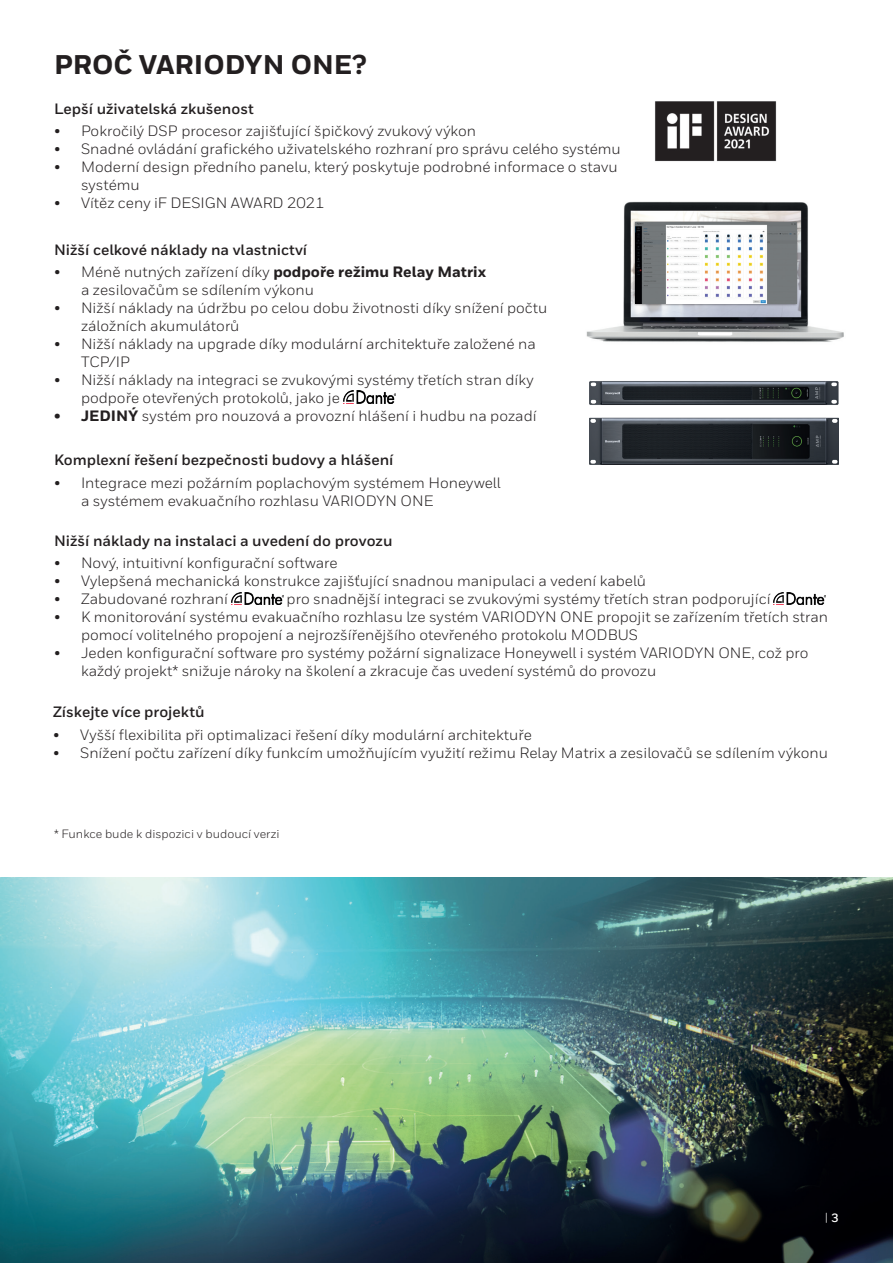
<style>
.page{position:relative;width:893px;height:1263px;background:#fff}
.page>*{position:absolute;margin:0;border:0;box-sizing:border-box;transform-origin:0 0}
._11_Inside__Pull_Out{font:800 27px "Honeywell Sans";color:#231f20}
.t1{font:15px/18px "Honeywell Sans";color:#231f20}
.blue_headers{font:700 15px "Honeywell Sans";color:#231f20}
.Small_Print{font:12px "Honeywell Sans";color:#231f20}
.MASTER__Header_Foote{font:12px "Honeywell Sans";color:#fff}
.s1{font-weight:800}
.s2{font-weight:700}
</style>
<div class="page">
<img style="left:343px;top:391px;width:52px;height:12px">
<img style="left:231px;top:592px;width:52px;height:12px">
<img style="left:774px;top:592px;width:52px;height:12px">
<img style="left:0;top:877px;width:893px;height:386px">
<img style="left:589px;top:418px;width:250px;height:46px">
<img style="left:589px;top:381px;width:250px;height:24px">
<img style="left:586px;top:201px;width:258px;height:141px">
<div style="left:633px;top:221px;width:166px;height:85px;background:#231f20;opacity:.75"></div>
<img style="left:635px;top:223px;width:161px;height:81px">
<img style="left:655px;top:101px;width:122px;height:61px">
<p class="_11_Inside__Pull_Out" style="left:54px;top:49px;width:314px">PROČ VARIODYN ONE?</p>
<p class="blue_headers" style="left:54px;top:100px;width:201px">Lepší uživatelská zkušenost</p>
<p class="t1" style="left:54px;top:122px;width:424px">• Pokročilý DSP procesor zajišťující špičkový zvukový výkon</p>
<p class="t1" style="left:54px;top:140px;width:568px">• Snadné ovládání grafického uživatelského rozhraní pro správu celého systému</p>
<p class="t1" style="left:81px;top:158px;width:538px;text-indent:-27px">• Moderní design předního panelu, který poskytuje podrobné informace o stavu systému</p>
<p class="t1" style="left:54px;top:194px;width:272px">• Vítěz ceny iF DESIGN AWARD 2021</p>
<p class="blue_headers" style="left:54px;top:240px;width:255px">Nižší celkové náklady na vlastnictví</p>
<p class="t1" style="left:81px;top:263px;width:407px;text-indent:-27px">• Méně nutných zařízení díky <span class="s1">podpoře režimu Relay Matrix </span>a zesilovačům se sdílením výkonu</p>
<p class="t1" style="left:81px;top:299px;width:468px;text-indent:-27px">• Nižší náklady na údržbu po celou dobu životnosti díky snížení počtu záložních akumulátorů</p>
<p class="t1" style="left:81px;top:335px;width:456px;text-indent:-27px">• Nižší náklady na upgrade díky modulární architektuře založené na<br>TCP/IP</p>
<p class="t1" style="left:81px;top:371px;width:454px;text-indent:-27px">• Nižší náklady na integraci se zvukovými systémy třetích stran díky podpoře otevřených protokolů, jako je</p>
<p class="t1" style="left:54px;top:407px;width:484px"><span class="s1">• JEDINÝ</span> systém pro nouzová a provozní hlášení i hudbu na pozadí</p>
<p class="blue_headers" style="left:54px;top:451px;width:341px">Komplexní řešení bezpečnosti budovy a hlášení</p>
<p class="t1" style="left:81px;top:474px;width:421px;text-indent:-27px">• Integrace mezi požárním poplachovým systémem Honeywell a systémem evakuačního rozhlasu VARIODYN ONE</p>
<p class="blue_headers" style="left:54px;top:532px;width:340px">Nižší náklady na instalaci a uvedení do provozu</p>
<p class="t1" style="left:54px;top:554px;width:285px">• Nový, intuitivní konfigurační software</p>
<p class="t1" style="left:54px;top:572px;width:594px">• Vylepšená mechanická konstrukce zajišťující snadnou manipulaci a vedení kabelů</p>
<p class="t1" style="left:54px;top:590px;width:175px">• Zabudované rozhraní</p>
<p class="t1" style="left:287px;top:590px;width:485px">pro snadnější integraci se zvukovými systémy třetích stran podporující</p>
<p class="t1" style="left:81px;top:608px;width:749px;text-indent:-27px">• K monitorování systému evakuačního rozhlasu lze systém VARIODYN ONE propojit se zařízením třetích stran pomocí volitelného propojení a nejrozšířenějšího otevřeného protokolu MODBUS</p>
<p class="t1" style="left:81px;top:644px;width:729px;text-indent:-27px">• Jeden konfigurační software pro systémy požární signalizace Honeywell i systém VARIODYN ONE, což pro každý projekt* snižuje nároky na školení a zkracuje čas uvedení systémů do provozu</p>
<p class="blue_headers" style="left:53px;top:703px;width:153px">Získejte více projektů</p>
<p class="t1" style="left:53px;top:725px;width:480px">• Vyšší flexibilita při optimalizaci řešení díky modulární architektuře</p>
<p class="t1" style="left:53px;top:743px;width:776px">• Snížení počtu zařízení díky funkcím umožňujícím využití režimu Relay Matrix a zesilovačů se sdílením výkonu</p>
<p class="Small_Print" style="left:54px;top:826px;width:227px">* Funkce bude k dispozici v budoucí verzi</p>
<p class="MASTER__Header_Foote" style="left:825px;top:1211px;width:15px">| <span class="s2">3</span></p>
</div>
